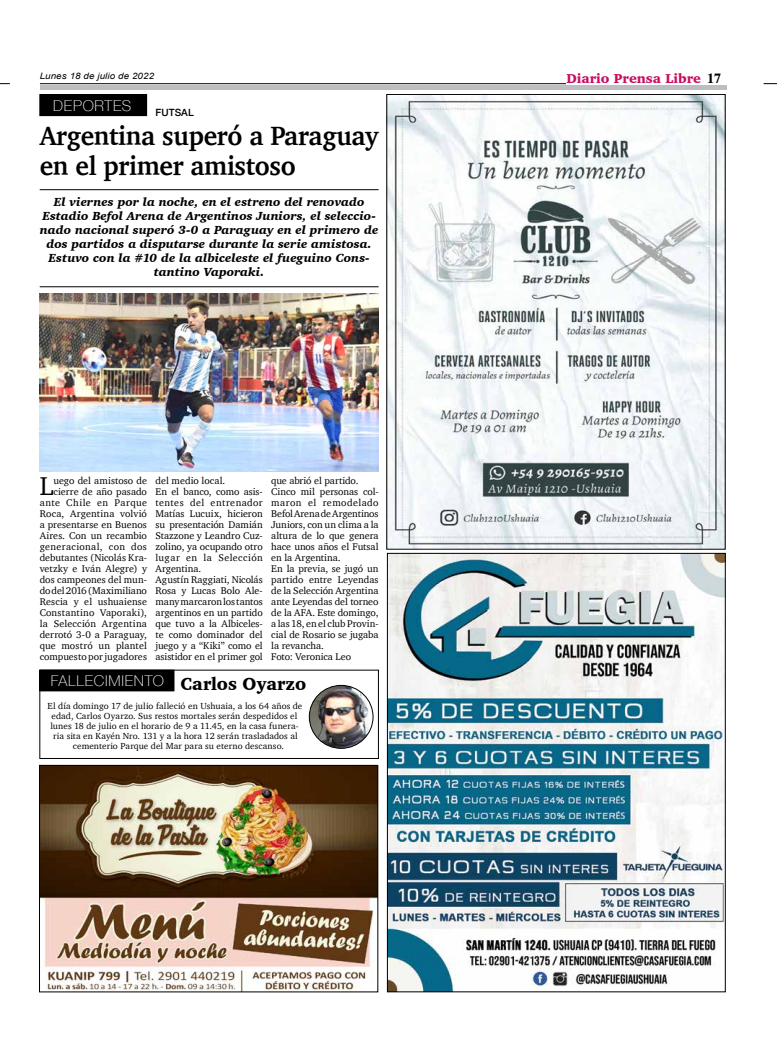
<style>
.page{position:relative;width:777px;height:1063px;background:#fff}
.page>*{position:absolute;margin:0;border:0;box-sizing:border-box;transform-origin:0 0}
.t1{font:700 27.1px/30px "Charter";letter-spacing:-.01em;color:#000;scale:.95 1}
.t2{font:26.4px "Charter";color:#000}
.t3{font:900 17.8px "Charter";letter-spacing:.005em;color:#000;scale:.96 1}
.t4{font:100 15px "Helvetica Neue";letter-spacing:.045em;color:#fff}
.t5{font:100 14.8px "Helvetica Neue";letter-spacing:.055em;color:#fff}
.t6{font:900 13.2px "Charter";color:#c80c5f}
.t7{font:italic 900 12px/14px "Charter";letter-spacing:.005em;color:#000;text-align:center}
.t8{font:10px/11px "Charter";color:#000}
.t9{font:500 10px "Helvetica Neue";letter-spacing:.005em;color:#000}
.t10{font:9px "Charter";letter-spacing:.01em;color:#000}
.t11{font:italic 8.8px "Arial";letter-spacing:.01em;color:#000;scale:1.11 1}
.s1{font-family:"Times";font-weight:700;font-size:14px;color:#000}
</style>
<div class="page">
<hr style="left:40px;top:83px;width:526px;height:1px;background:#000">
<hr style="left:40px;top:85px;width:686px;height:4px;background:#bcbec0">
<svg style="left:763px;top:83px;width:14px;height:1px"></svg>
<img style="left:389px;top:96px;width:334px;height:451px">
<img style="left:389px;top:555px;width:334px;height:435px">
<div style="left:387px;top:553px;width:338px;height:439px;border:1px solid #000"></div>
<img style="left:41px;top:767px;width:335px;height:223px">
<div style="left:39px;top:765px;width:339px;height:227px;border:1px solid #000"></div>
<div style="left:40px;top:670px;width:338px;height:89px;border:1px solid #000"></div>
<div style="left:40px;top:670px;width:134px;height:21px;background:#000"></div>
<img style="left:309px;top:685px;width:64px;height:63px">
<div style="left:309px;top:685px;width:64px;height:63px;border:1px solid #000;border-radius:50%"></div>
<div style="left:40px;top:95px;width:107px;height:21px;background:#000"></div>
<div style="left:40px;top:94px;width:107px;height:22px;border:1px solid #000"></div>
<hr style="left:40px;top:190px;width:338px;height:1px;background:#000">
<hr style="left:40px;top:287px;width:338px;height:1px;background:#000">
<img style="left:40px;top:293px;width:338px;height:178px">
<p class="t11" style="left:40px;top:70px;width:105px">Lunes 18 de julio de 2022</p>
<h3 class="t4" style="left:53px;top:94px;width:80px">DEPORTES</h3>
<p class="t9" style="left:155px;top:104px;width:40px">FUTSAL</p>
<h1 class="t1" style="left:40px;top:121px;width:358px">Argentina superó a Paraguay en el primer amistoso</h1>
<p class="t7" style="left:40px;top:195px;width:340px">El viernes por la noche, en el estreno del renovado Estadio Befol Arena de Argentinos Juniors, el seleccio&shy;nado nacional superó 3-0 a Paraguay en el primero de dos partidos a disputarse durante la serie amistosa.<br>Estuvo con la #10 de la albiceleste el fueguino Cons&shy;tantino Vaporaki.</p>
<p class="t8" style="left:40px;top:475px;width:109px;text-align:right">uego del amistoso de cierre de año pasado ante Chile en Parque<br>Roca, Argentina volvió a presentarse en Buenos<br>Aires. Con un recambio generacional, con dos debutantes (Nicolás Kra&shy;vetzky e Iván Alegre) y dos campeones del mun&shy;do del 2016 (Maximiliano<br>Rescia y el ushuaiense<br>Constantino Vaporaki), la Selección Argentina derrotó 3-0 a Paraguay, que mostró un plantel compuesto por jugadores</p>
<p class="t8" style="left:155px;top:475px;width:109px">del medio local.<br>En el banco, como asis&shy;tentes del entrenador<br>Matías Lucuix, hicieron su presentación Damián<br>Stazzone y Leandro Cuz&shy;zolino, ya ocupando otro lugar en la Selección<br>Argentina.<br>Agustín Raggiati, Nicolás<br>Rosa y Lucas Bolo Ale&shy;many marcaron los tantos argentinos en un partido que tuvo a la Albiceles&shy;te como dominador del juego y a “Kiki” como el asistidor en el primer gol</p>
<p class="t8" style="left:271px;top:475px;width:109px">que abrió el partido.<br>Cinco mil personas col&shy;maron el remodelado<br>Befol Arena de Argentinos<br>Juniors, con un clima a la altura de lo que genera hace unos años el Futsal en la Argentina.<br>En la previa, se jugó un partido entre Leyendas de la Selección Argentina ante Leyendas del torneo de la AFA. Este domingo, a las 18, en el club Provin&shy;cial de Rosario se jugaba la revancha.<br>Foto: Veronica Leo</p>
<h3 class="t5" style="left:40px;top:670px;width:125px"><sup>v</sup> FALLECIMIENTO</h3>
<h3 class="t3" style="left:180px;top:673px;width:132px">Carlos Oyarzo</h3>
<p class="t10" style="left:48px;top:698px;width:256px">El día domingo 17 de julio falleció en Ushuaia, a los 64 años de</p>
<p class="t10" style="left:52px;top:708px;width:247px">edad, Carlos Oyarzo. Sus restos mortales serán despedidos el</p>
<p class="t10" style="left:50px;top:718px;width:250px">lunes 18 de julio en el horario de 9 a 11.45, en la casa funera-</p>
<p class="t10" style="left:53px;top:728px;width:246px">ria sita en Kayén Nro. 131 y a la hora 12 serán trasladados al</p>
<p class="t10" style="left:73px;top:738px;width:213px">cementerio Parque del Mar para su eterno descanso.</p>
<h2 class="t2" style="left:40px;top:463px;width:15px">L</h2>
<h3 class="t6" style="left:566px;top:71px;width:156px">Diario Prensa Libre <span class="s1">17</span></h3>
</div>
